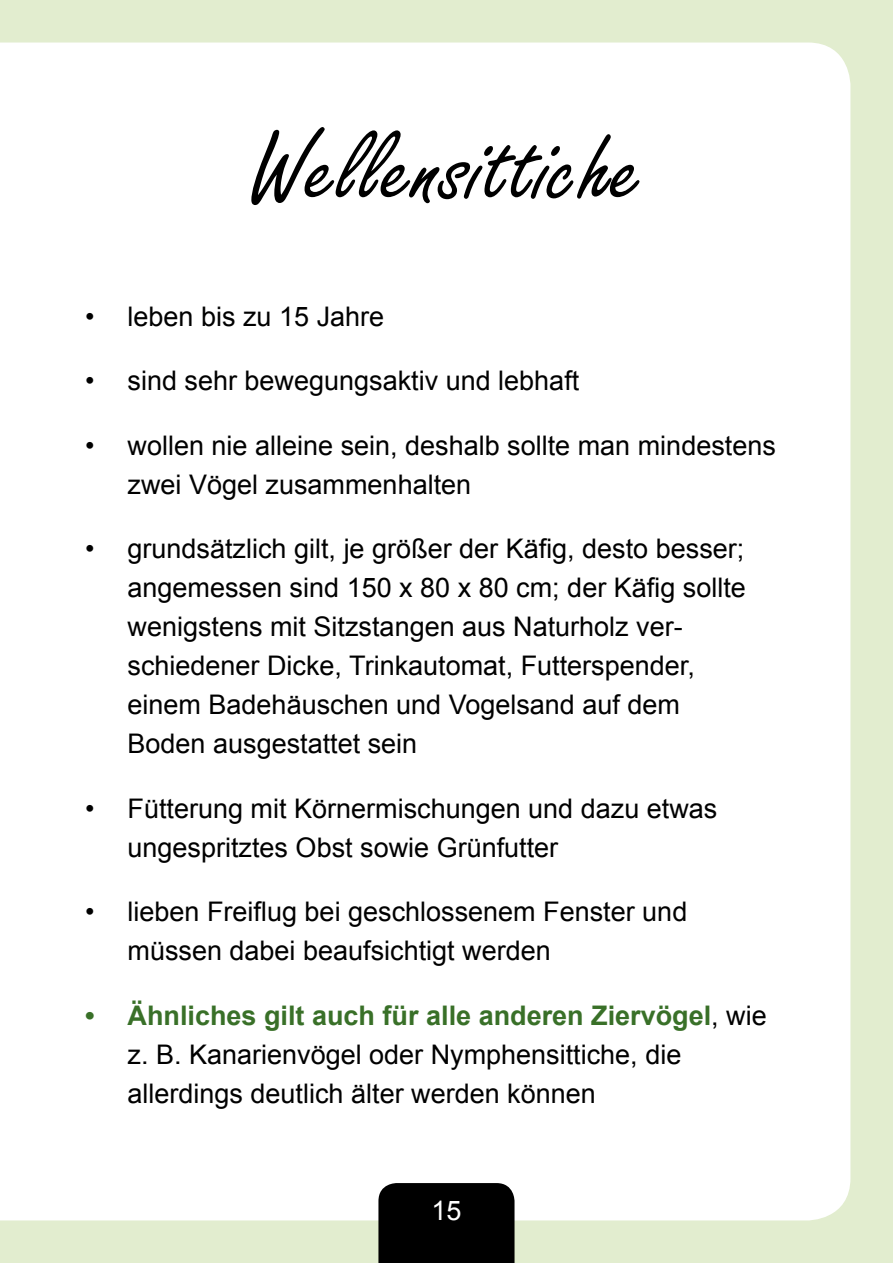
<style>
.page{position:relative;width:893px;height:1263px;background:#e2edcf}
.page>*{position:absolute;margin:0;border:0;box-sizing:border-box;transform-origin:0 0}
.t1{font:108px "Freestyle Script";color:#000}
.t2{font:27px/39px "Arial";color:#000}
.t3{font:27px "Arial";color:#fff}
.s1{font-weight:700;color:#397028}
</style>
<div class="page">
<div style="left:0;top:43px;width:850px;height:1177px;background:#fff"></div>
<div style="left:378px;top:1183px;width:136px;height:80px;background:#000"></div>
<h1 class="t1" style="left:249px;top:109px;width:396px">Wellensittiche</h1>
<p class="t2" style="left:85px;top:297px;width:301px">• leben bis zu 15 Jahre</p>
<p class="t2" style="left:85px;top:361px;width:496px">• sind sehr bewegungsaktiv und lebhaft</p>
<p class="t2" style="left:128px;top:426px;width:650px;text-indent:-43px">• wollen nie alleine sein, deshalb sollte man mindestens zwei Vögel zusammenhalten</p>
<p class="t2" style="left:128px;top:529px;width:620px;text-indent:-43px">• grundsätzlich gilt, je größer der Käfig, desto besser; angemessen sind 150 x 80 x 80 cm; der Käfig sollte wenigstens mit Sitzstangen aus Naturholz ver&shy;schiedener Dicke, Trinkautomat, Futterspender, einem Badehäuschen und Vogelsand auf dem Boden ausgestattet sein</p>
<p class="t2" style="left:128px;top:789px;width:591px;text-indent:-43px">• Fütterung mit Körnermischungen und dazu etwas ungespritztes Obst sowie Grünfutter</p>
<p class="t2" style="left:128px;top:892px;width:561px;text-indent:-43px">• lieben Freiflug bei geschlossenem Fenster und müssen dabei beaufsichtigt werden</p>
<p class="t2" style="left:128px;top:996px;width:641px;text-indent:-43px"><span class="s1">• Ähnliches gilt auch für alle anderen Ziervögel</span>, wie z. B. Kanarienvögel oder Nymphensittiche, die allerdings deutlich älter werden können</p>
<p class="t3" style="left:431px;top:1193px;width:32px">15</p>
</div>
